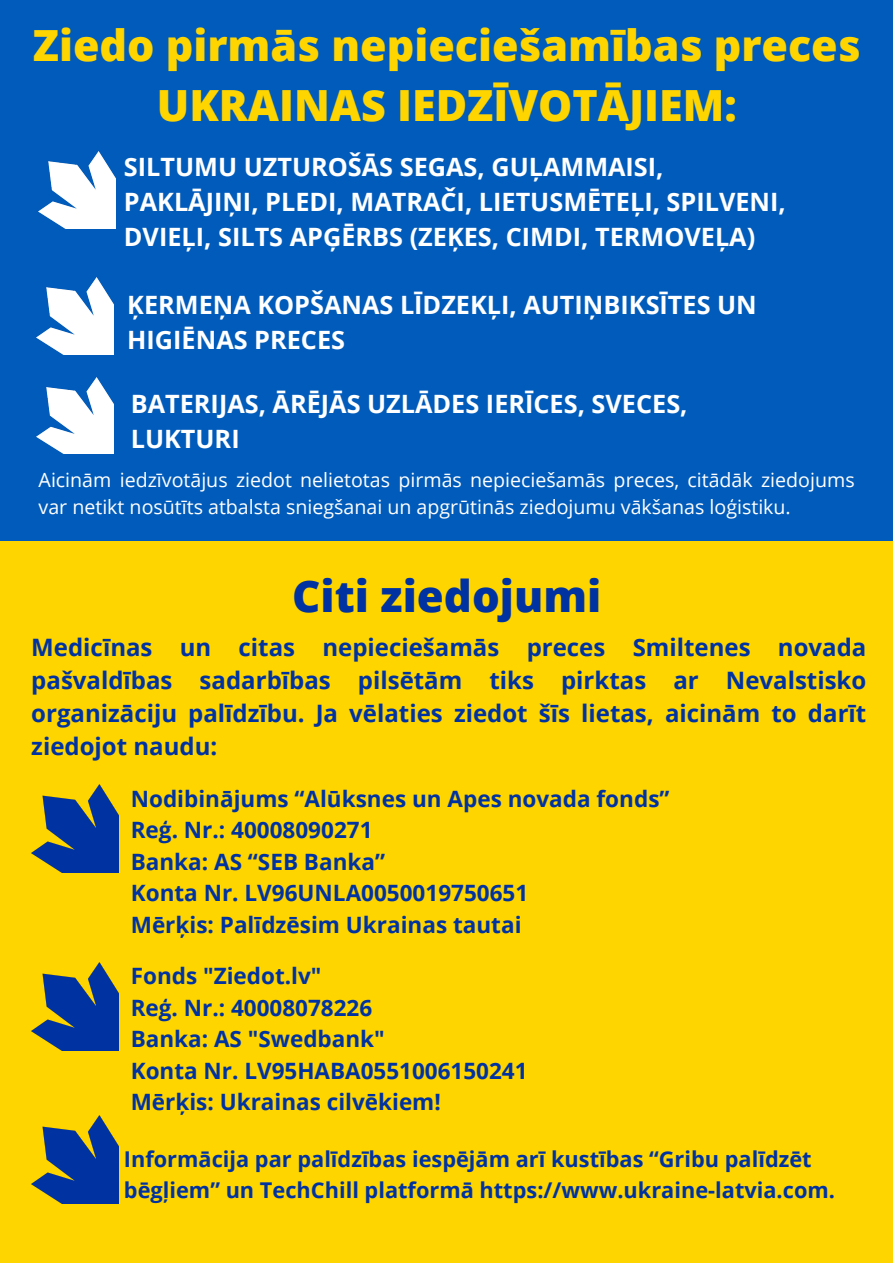
<style>
.page{position:relative;width:893px;height:1263px;background:#fff}
.page>*{position:absolute;margin:0;border:0;box-sizing:border-box;transform-origin:0 0}
.t1{font:800 43.72px "Open Sans";color:#0033a1}
.t2{font:800 42.97px/59.6px "Open Sans";color:#ffd500;text-align:center}
.t3{font:700 25.28px/34.9px "Open Sans";color:#fff}
.t4{font:700 24px/33.2px "Open Sans";color:#0033a1;text-align:justify}
.t5{font:700 22.5px "Open Sans";color:#0033a1}
.t6{font:700 21.75px/30.4px "Open Sans";color:#0033a1}
.t7{font:19.58px/27px "Open Sans";color:#fff}
</style>
<div class="page">
<div style="left:0;top:0;width:893px;height:569px;background:#005bbb"></div>
<div style="left:0;top:542px;width:893px;height:721px;background:#ffd500"></div>
<img style="left:39px;top:152px;width:76px;height:76px">
<img style="left:37px;top:377px;width:76px;height:76px">
<img style="left:37px;top:278px;width:76px;height:76px">
<img style="left:31px;top:784px;width:88px;height:88px">
<img style="left:31px;top:962px;width:88px;height:88px">
<img style="left:31px;top:1115px;width:88px;height:88px">
<p class="t2" style="left:33px;top:15px;width:829px">Ziedo pirmās nepieciešamības preces<br>UKRAINAS IEDZĪVOTĀJIEM:</p>
<p class="t3" style="left:124px;top:149px;width:663px">SILTUMU UZTUROŠĀS SEGAS, GUĻAMMAISI,<br>PAKLĀJIŅI, PLEDI, MATRAČI, LIETUSMĒTEĻI, SPILVENI,<br>DVIEĻI, SILTS APĢĒRBS (ZEĶES, CIMDI, TERMOVEĻA)</p>
<p class="t3" style="left:127px;top:287px;width:631px">ĶERMEŅA KOPŠANAS LĪDZEKĻI, AUTIŅBIKSĪTES UN<br>HIGIĒNAS PRECES</p>
<p class="t3" style="left:131px;top:386px;width:558px">BATERIJAS, ĀRĒJĀS UZLĀDES IERĪCES, SVECES,<br>LUKTURI</p>
<p class="t7" style="left:39px;top:466px;width:817px">Aicinām iedzīvotājus ziedot nelietotas pirmās nepieciešamās preces, citādāk ziedojums var netikt nosūtīts atbalsta sniegšanai un apgrūtinās ziedojumu vākšanas loģistiku.</p>
<p class="t1" style="left:292px;top:565px;width:310px">Citi ziedojumi</p>
<p class="t4" style="left:31px;top:630px;width:836px">Medicīnas un citas nepieciešamās preces Smiltenes novada pašvaldības sadarbības pilsētām tiks pirktas ar Nevalstisko organizāciju palīdzību. Ja vēlaties ziedot šīs lietas, aicinām to darīt ziedojot naudu:</p>
<p class="t5" style="left:131px;top:782px;width:540px">Nodibinājums “Alūksnes un Apes novada fonds”</p>
<p class="t5" style="left:131px;top:814px;width:243px">Reģ. Nr.: 40008090271</p>
<p class="t5" style="left:131px;top:845px;width:256px">Banka: AS “SEB Banka”</p>
<p class="t5" style="left:131px;top:877px;width:399px">Konta Nr. LV96UNLA0050019750651</p>
<p class="t5" style="left:131px;top:908px;width:392px">Mērķis: Palīdzēsim Ukrainas tautai</p>
<p class="t5" style="left:131px;top:960px;width:192px">Fonds "Ziedot.lv"</p>
<p class="t5" style="left:131px;top:992px;width:243px">Reģ. Nr.: 40008078226</p>
<p class="t5" style="left:131px;top:1023px;width:255px">Banka: AS "Swedbank"</p>
<p class="t5" style="left:131px;top:1055px;width:398px">Konta Nr. LV95HABA0551006150241</p>
<p class="t5" style="left:131px;top:1086px;width:311px">Mērķis: Ukrainas cilvēkiem!</p>
<p class="t6" style="left:124px;top:1144px;width:712px">Informācija par palīdzības iespējām arī kustības “Gribu palīdzēt bēgļiem” un TechChill platformā https://www.ukraine-latvia.com.</p>
</div>
